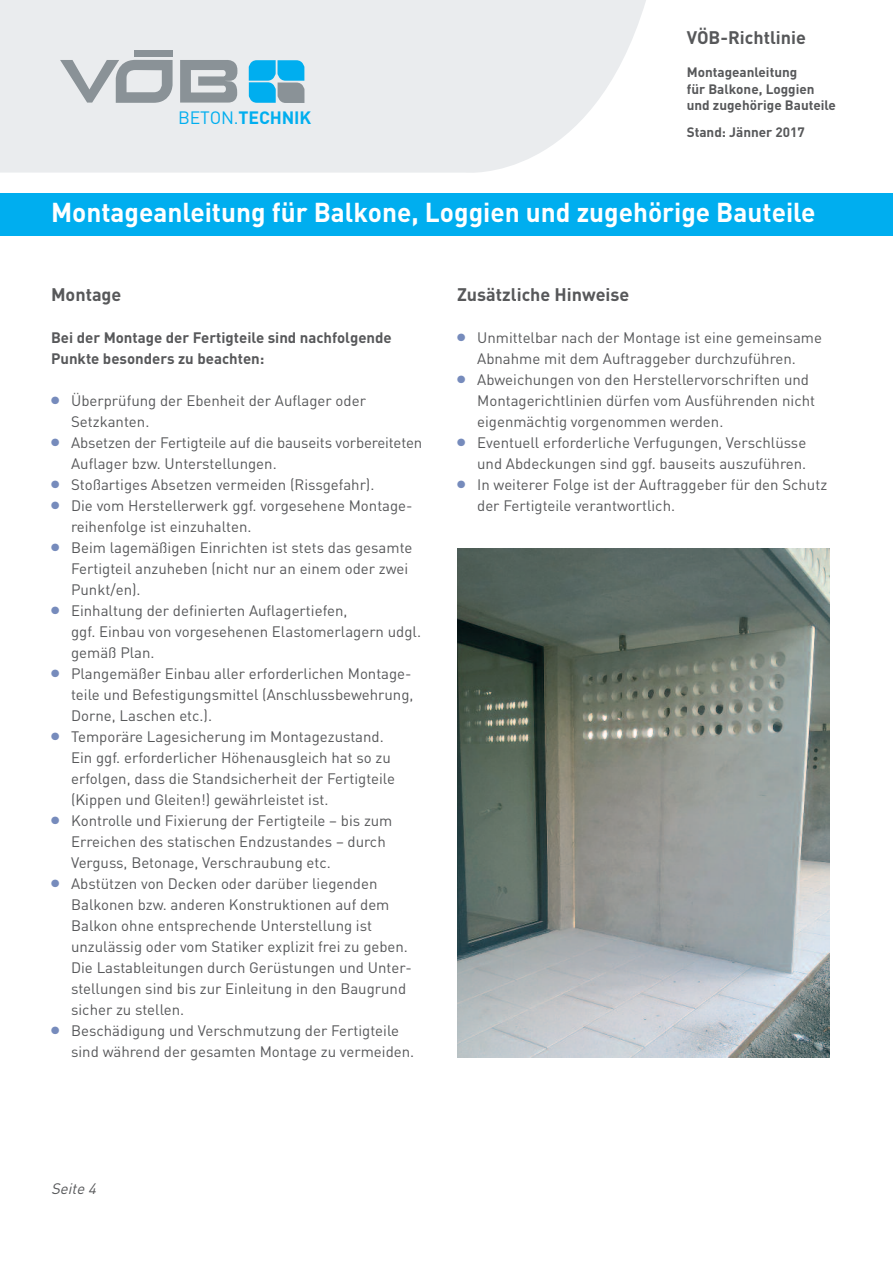
<style>
.page{position:relative;width:893px;height:1263px;background:#fff}
.page>*{position:absolute;margin:0;border:0;box-sizing:border-box;transform-origin:0 0}
.t1{font:700 27px "DINOT";color:#fff}
.t2{font:700 18px "DINOT";color:#57585a}
.t3{font:700 17.7px "DINOT";letter-spacing:-.01em;color:#00aeef}
.t4{font:15px/21px "DINOT";color:#57585a}
.t5{font:700 15px/21px "DINOT";color:#57585a}
.t6{font:italic 15px "DINOT";color:#57585a}
.t7{font:700 13.5px/16.5px "DINOT";color:#57585a}
.s1{font-weight:400}
.s2{color:#768bbc}
</style>
<div class="page">
<svg style="left:0;top:0;width:646px;height:173px;background:#ebedef"></svg>
<div style="left:134px;top:51px;width:38px;height:6px;background:#8a9297"></div>
<svg style="left:180px;top:60px;width:59px;height:43px;background:#a4aaae"></svg>
<svg style="left:60px;top:60px;width:113px;height:43px;background:#babfc3"></svg>
<svg style="left:249px;top:60px;width:55px;height:43px;background:#3bafdb"></svg>
<div style="left:0;top:193px;width:893px;height:43px;background:#00aeef"></div>
<img style="left:457px;top:549px;width:372px;height:508px">
<p class="t3" style="left:178px;top:111px;width:134px"><span class="s1">BETON.</span>TECHNIK</p>
<p class="t2" style="left:687px;top:31px;width:121px">VÖB-Richtlinie</p>
<p class="t7" style="left:687px;top:65px;width:151px">Montageanleitung<br>für Balkone, Loggien und zugehörige Bauteile</p>
<p class="t7" style="left:687px;top:125px;width:120px">Stand: Jänner 2017</p>
<h1 class="t1" style="left:51px;top:203px;width:766px">Montageanleitung für Balkone, Loggien und zugehörige Bauteile</h1>
<p class="t2" style="left:51px;top:288px;width:72px">Montage</p>
<p class="t5" style="left:51px;top:328px;width:342px">Bei der Montage der Fertigteile sind nachfolgende<br>Punkte besonders zu beachten:</p>
<p class="t4" style="left:71px;top:392px;width:296px;text-indent:-20px"><span class="s2">●</span> Überprüfung der Ebenheit der Auflager oder<br>Setzkanten.</p>
<p class="t4" style="left:71px;top:434px;width:353px;text-indent:-20px"><span class="s2">●</span> Absetzen der Fertigteile auf die bauseits vorbereiteten<br>Auflager bzw. Unterstellungen.</p>
<p class="t4" style="left:51px;top:476px;width:325px"><span class="s2">●</span> Stoßartiges Absetzen vermeiden (Rissgefahr).</p>
<p class="t4" style="left:71px;top:497px;width:343px;text-indent:-20px"><span class="s2">●</span> Die vom Herstellerwerk ggf. vorgesehene Montage&shy;reihenfolge ist einzuhalten.</p>
<p class="t4" style="left:71px;top:539px;width:343px;text-indent:-20px"><span class="s2">●</span> Beim lagemäßigen Einrichten ist stets das gesamte<br>Fertigteil anzuheben (nicht nur an einem oder zwei<br>Punkt/en).</p>
<p class="t4" style="left:71px;top:602px;width:351px;text-indent:-20px"><span class="s2">●</span> Einhaltung der definierten Auflagertiefen,<br>ggf. Einbau von vorgesehenen Elastomerlagern udgl. gemäß Plan.</p>
<p class="t4" style="left:71px;top:665px;width:344px;text-indent:-20px"><span class="s2">●</span> Plangemäßer Einbau aller erforderlichen Montage&shy;teile und Befestigungsmittel (Anschlussbewehrung,<br>Dorne, Laschen etc.).</p>
<p class="t4" style="left:71px;top:728px;width:325px;text-indent:-20px"><span class="s2">●</span> Temporäre Lagesicherung im Montagezustand.<br>Ein ggf. erforderlicher Höhenausgleich hat so zu erfolgen, dass die Standsicherheit der Fertigteile (Kippen und Gleiten!) gewährleistet ist.</p>
<p class="t4" style="left:71px;top:812px;width:323px;text-indent:-20px"><span class="s2">●</span> Kontrolle und Fixierung der Fertigteile – bis zum<br>Erreichen des statischen Endzustandes – durch<br>Verguss, Betonage, Verschraubung etc.</p>
<p class="t4" style="left:71px;top:875px;width:342px;text-indent:-20px"><span class="s2">●</span> Abstützen von Decken oder darüber liegenden Balkonen bzw. anderen Konstruktionen auf dem Balkon ohne entsprechende Unterstellung ist unzulässig oder vom Statiker explizit frei zu geben.<br>Die Lastableitungen durch Gerüstungen und Unter&shy;stellungen sind bis zur Einleitung in den Baugrund sicher zu stellen.</p>
<p class="t4" style="left:71px;top:1022px;width:345px;text-indent:-20px"><span class="s2">●</span> Beschädigung und Verschmutzung der Fertigteile sind während der gesamten Montage zu vermeiden.</p>
<p class="t2" style="left:457px;top:288px;width:174px">Zusätzliche Hinweise</p>
<p class="t4" style="left:457px;top:329px;width:366px;text-align:center"><span class="s2">●</span> Unmittelbar nach der Montage ist eine gemeinsame<br>Abnahme mit dem Auftraggeber durchzuführen.</p>
<p class="t4" style="left:477px;top:371px;width:339px;text-indent:-20px"><span class="s2">●</span> Abweichungen von den Herstellervorschriften und<br>Montagerichtlinien dürfen vom Ausführenden nicht eigenmächtig vorgenommen werden.</p>
<p class="t4" style="left:457px;top:434px;width:351px;text-align:right"><span class="s2">●</span> Eventuell erforderliche Verfugungen, Verschlüsse und Abdeckungen sind ggf. bauseits auszuführen.</p>
<p class="t4" style="left:477px;top:476px;width:352px;text-indent:-20px"><span class="s2">●</span> In weiterer Folge ist der Auftraggeber für den Schutz der Fertigteile verantwortlich.</p>
<p class="t6" style="left:51px;top:1183px;width:49px">Seite 4</p>
</div>
